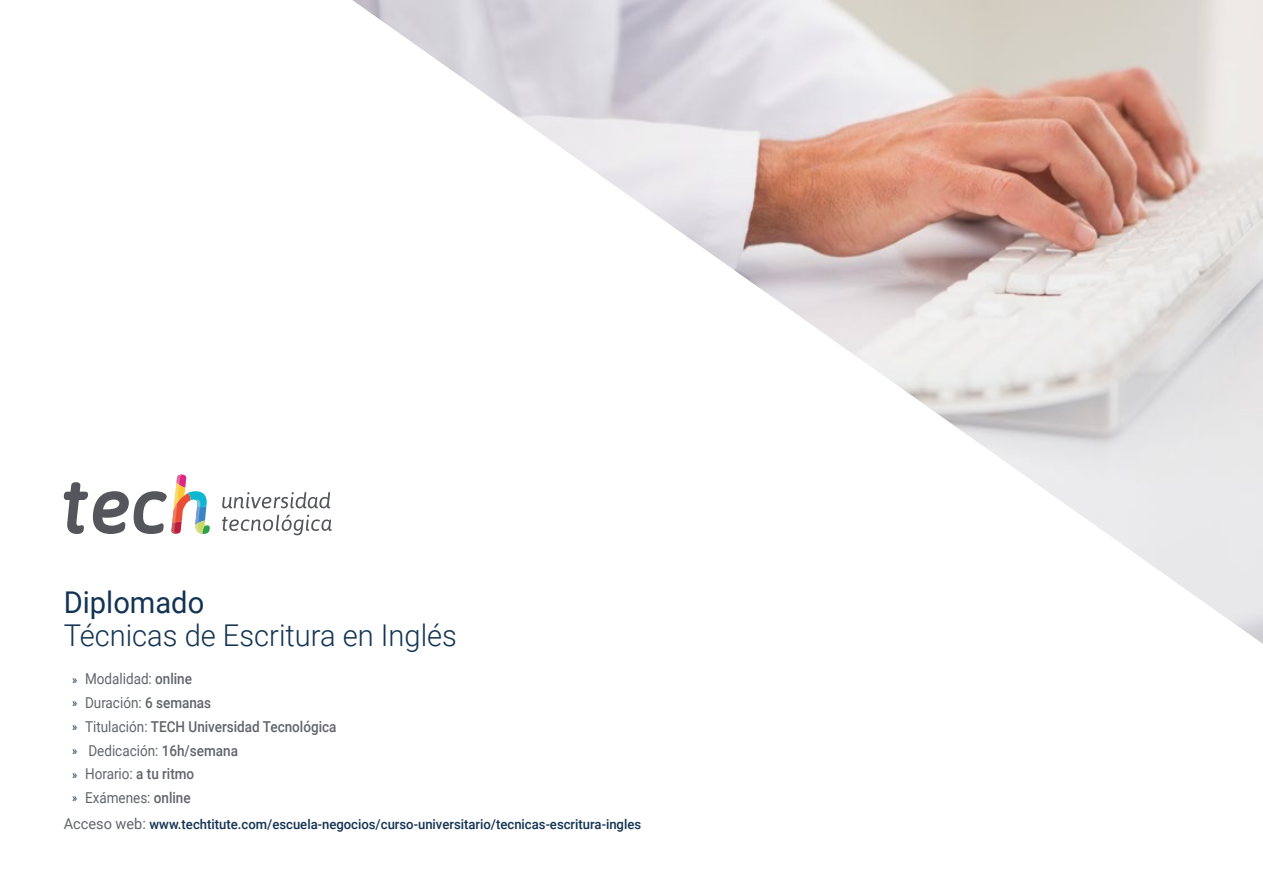
<style>
.page{position:relative;width:1263px;height:893px;background:#fff}
.page>*{position:absolute;margin:0;border:0;box-sizing:border-box;transform-origin:0 0}
.t1{font:300 30px "Roboto";color:#123352}
.t2{font:30px "Roboto";color:#123352}
.t3{font:500 15px/23.7px "Roboto";color:#61646a;scale:.9 1}
.t4{font:500 13.5px "Roboto";color:#123352}
.s1{font-weight:400;font-size:12px;color:#123352}
.s2{font-weight:400}
.s3{font-weight:400;font-size:15px;color:#61646a}
</style>
<div class="page">
<img style="left:352px;top:0;width:911px;height:644px">
<svg style="left:64px;top:475px;width:146px;height:59px"></svg>
<svg style="left:222px;top:492px;width:108px;height:16px"></svg>
<svg style="left:222px;top:515px;width:110px;height:20px"></svg>
<h1 class="t2" style="left:64px;top:581px;width:142px">Diplomado</h1>
<h1 class="t1" style="left:64px;top:614px;width:395px">Técnicas de Escritura en Inglés</h1>
<p class="t3" style="left:72px;top:667px;width:295px"><span class="s1">»</span> <span class="s2">Modalidad:</span> online<br><span class="s1">»</span> <span class="s2">Duración:</span> 6 semanas<br><span class="s1">»</span> <span class="s2">Titulación:</span> TECH Universidad Tecnológica <span class="s1">»</span> <span class="s2">Dedicación:</span> 16h/semana<br><span class="s1">»</span> <span class="s2">Horario:</span> a tu ritmo<br><span class="s1">»</span> <span class="s2">Exámenes:</span> online</p>
<p class="t4" style="left:64px;top:815px;width:579px"><span class="s3">Acceso web:</span> www.techtitute.com/escuela-negocios/curso-universitario/tecnicas-escritura-ingles</p>
</div>
